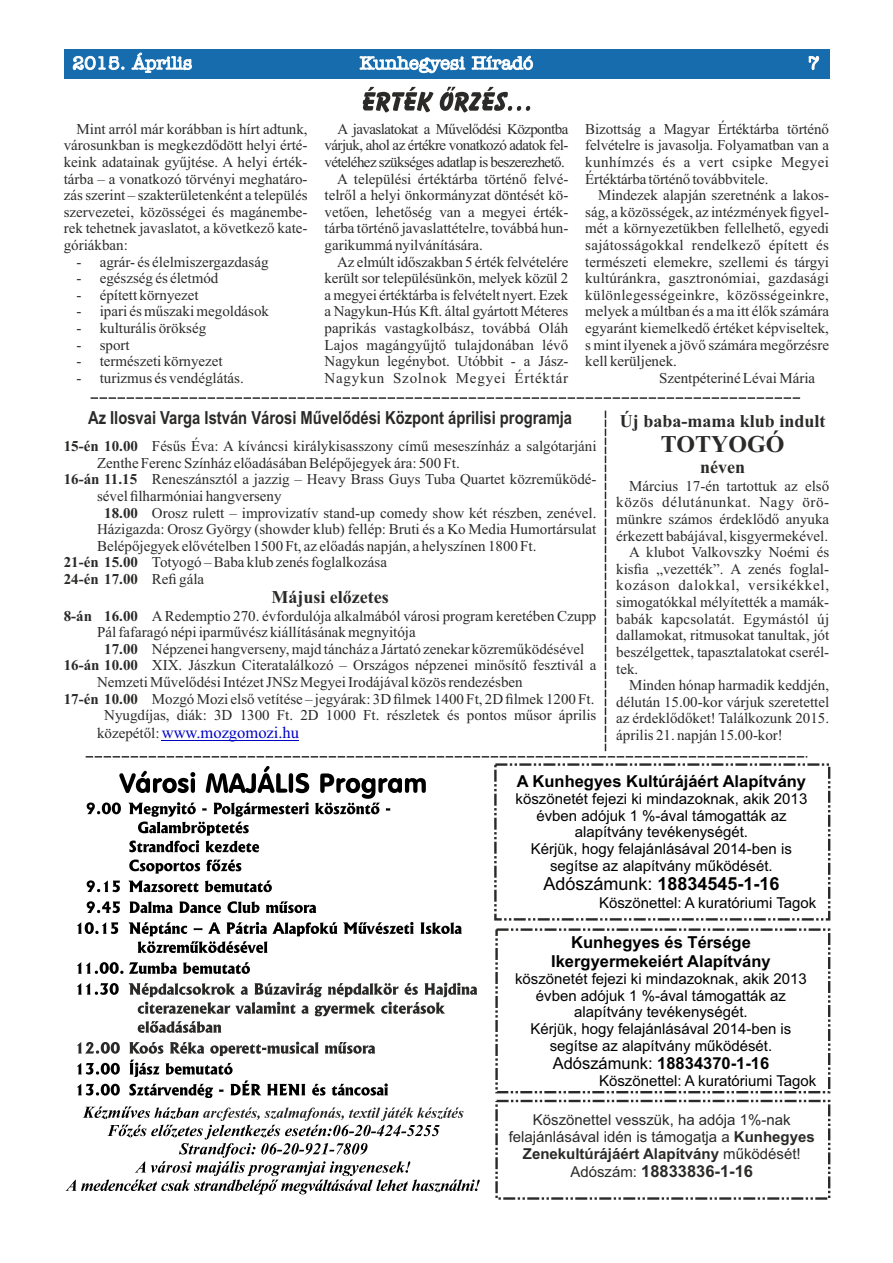
<style>
.page{position:relative;width:893px;height:1263px;background:#fff}
.page>*{position:absolute;margin:0;border:0;box-sizing:border-box;transform-origin:0 0}
.t1{font:700 24px "Times New Roman";color:#2b2a29}
.t2{font:700 18px "Arial Narrow";color:#2b2a29}
.t3{font:700 18px "Times New Roman";color:#2b2a29}
.t4{font:700 18px "Arial";color:#000}
.t5{font:700 16.5px/18.5px "Arial";color:#000;text-align:center}
.t6{font:16.5px "Times New Roman";color:#0000c4}
.t7{font:700 16.5px "Arial";color:#2b2a29}
.t8{font:15px/16.6px "Times New Roman";color:#2b2a29;text-align:justify}
.t9{font:15px/16.8px "Arial";color:#000;text-align:center}
.t10{font:15px "Times New Roman";letter-spacing:-.04em;color:#2b2a29}
.t11{font:15px/16.8px "Arial";color:#2b2a29;text-align:center}
.t12{font:15px "Times New Roman";letter-spacing:.025em;color:#2b2a29}
.t13{font:15px "Times New Roman";letter-spacing:.02em;color:#2b2a29}
.t14{font:15px "Times New Roman";letter-spacing:.055em;color:#2b2a29}
.t15{font:15px "Times New Roman";letter-spacing:.05em;color:#2b2a29}
.t16{font:15px "Times New Roman";letter-spacing:.04em;color:#2b2a29}
.t17{font:700 15px "Times New Roman";color:#2b2a29}
.s1{font-weight:700}
.s2{font-weight:400}
.s3{font-size:15px;color:#2b2a29}
.s4{font-weight:400;font-size:15px}
</style>
<div class="page">
<div style="left:64px;top:49px;width:765px;height:30px;background:#166cad"></div>
<svg style="left:72px;top:52px;width:748px;height:22px"></svg>
<svg style="left:91px;top:397px;width:710px;height:2px"></svg>
<svg style="left:86px;top:410px;width:721px;height:347px"></svg>
<div style="left:494px;top:763px;width:336px;height:157px;border:2px dashed #2b2a29"></div>
<div style="left:495px;top:928px;width:335px;height:165px;border:2px dashed #2b2a29"></div>
<div style="left:495px;top:1100px;width:335px;height:100px;border:2px dashed #2b2a29"></div>
<hr style="left:162px;top:740px;width:137px;height:1px;background:#0000c4">
<svg style="left:363px;top:87px;width:167px;height:25px"></svg>
<svg style="left:87px;top:766px;width:339px;height:108px"></svg>
<svg style="left:77px;top:880px;width:354px;height:94px"></svg>
<svg style="left:66px;top:983px;width:414px;height:211px"></svg>
<p class="t8" style="left:64px;top:122px;width:245px;text-indent:13px">Mint arról már korábban is hírt adtunk, városunkban is megkezdődött helyi érté&shy;keink adatainak gyűjtése. A helyi érték&shy;tárba – a vonatkozó törvényi meghatáro&shy;zás szerint – szakterületenként a település szervezetei, közösségei és magánembe&shy;rek tehetnek javaslatot, a következő kate&shy;góriákban:</p>
<p class="t8" style="left:77px;top:255px;width:194px">- agrár- és élelmiszergazdaság</p>
<p class="t8" style="left:77px;top:271px;width:143px">- egészség és életmód</p>
<p class="t8" style="left:77px;top:288px;width:124px">- épített környezet</p>
<p class="t8" style="left:77px;top:305px;width:194px">- ipari és műszaki megoldások</p>
<p class="t8" style="left:77px;top:321px;width:131px">- kulturális örökség</p>
<p class="t8" style="left:77px;top:338px;width:55px">- sport</p>
<p class="t8" style="left:77px;top:354px;width:148px">- természeti környezet</p>
<p class="t8" style="left:77px;top:371px;width:169px">- turizmus és vendéglátás.</p>
<p class="t10" style="left:337px;top:123px;width:233px">A javaslatokat a Művelődési Központba</p>
<p class="t10" style="left:325px;top:140px;width:245px">várjuk, ahol az értékre vonatkozó adatok fel-</p>
<p class="t10" style="left:325px;top:157px;width:242px">vételéhez szükséges adatlap is beszerezhető.</p>
<p class="t8" style="left:337px;top:172px;width:233px">A települési értéktárba történő felvé-</p>
<p class="t8" style="left:325px;top:188px;width:245px">telről a helyi önkormányzat döntését kö-</p>
<p class="t8" style="left:325px;top:205px;width:245px">vetően, lehetőség van a megyei érték-</p>
<p class="t8" style="left:325px;top:221px;width:245px">tárba történő javaslattételre, továbbá hun-</p>
<p class="t8" style="left:325px;top:238px;width:160px">garikummá nyilvánítására.</p>
<p class="t8" style="left:337px;top:255px;width:233px">Az elmúlt időszakban 5 érték felvételére</p>
<p class="t8" style="left:325px;top:271px;width:245px">került sor településünkön, melyek közül 2</p>
<p class="t8" style="left:325px;top:288px;width:245px">a megyei értéktárba is felvételt nyert. Ezek</p>
<p class="t8" style="left:325px;top:305px;width:245px">a Nagykun-Hús Kft. által gyártott Méteres</p>
<p class="t8" style="left:324px;top:321px;width:245px">paprikás vastagkolbász, továbbá Oláh</p>
<p class="t8" style="left:324px;top:338px;width:245px">Lajos magángyűjtő tulajdonában lévő</p>
<p class="t8" style="left:324px;top:354px;width:245px">Nagykun legénybot. Utóbbit - a Jász-</p>
<p class="t14" style="left:324px;top:372px;width:245px">Nagykun Szolnok Megyei Értéktár</p>
<p class="t8" style="left:585px;top:122px;width:245px">Bizottság a Magyar Értéktárba történő felvételre is javasolja. Folyamatban van a kunhímzés és a vert csipke Megyei Értéktárba történő továbbvitele.</p>
<p class="t8" style="left:598px;top:188px;width:233px">Mindezek alapján szeretnénk a lakos-</p>
<p class="t8" style="left:585px;top:205px;width:245px">ság, a közösségek, az intézmények figyel-</p>
<p class="t8" style="left:585px;top:221px;width:245px">mét a környezetükben fellelhető, egyedi</p>
<p class="t13" style="left:585px;top:240px;width:245px">sajátosságokkal rendelkező épített és</p>
<p class="t8" style="left:585px;top:255px;width:245px">természeti elemekre, szellemi és tárgyi</p>
<p class="t8" style="left:585px;top:271px;width:245px">kultúránkra, gasztronómiai, gazdasági</p>
<p class="t12" style="left:585px;top:289px;width:245px">különlegességeinkre, közösségeinkre,</p>
<p class="t8" style="left:585px;top:305px;width:245px">melyek a múltban és a ma itt élők számára</p>
<p class="t8" style="left:585px;top:321px;width:245px">egyaránt kiemelkedő értéket képviseltek,</p>
<p class="t8" style="left:585px;top:338px;width:245px">s mint ilyenek a jövő számára megőrzésre</p>
<p class="t8" style="left:585px;top:354px;width:93px">kell kerüljenek.</p>
<p class="t8" style="left:659px;top:371px;width:158px">Szentpéteriné Lévai Mária</p>
<p class="t2" style="left:88px;top:411px;width:485px">Az Ilosvai Varga István Városi Művelődési Központ áprilisi programja</p>
<p class="t3" style="left:620px;top:415px;width:207px">Új baba-mama klub indult</p>
<h1 class="t1" style="left:661px;top:436px;width:125px">TOTYOGÓ</h1>
<p class="t3" style="left:700px;top:461px;width:46px">néven</p>
<p class="t8" style="left:629px;top:479px;width:202px">Március 17-én tartottuk az első</p>
<p class="t16" style="left:616px;top:497px;width:214px">közös délutánunkat. Nagy örö-</p>
<p class="t8" style="left:616px;top:512px;width:214px">münkre számos érdeklődő anyuka</p>
<p class="t8" style="left:616px;top:529px;width:213px">érkezett babájával, kisgyermekével.</p>
<p class="t8" style="left:629px;top:545px;width:202px">A klubot Valkovszky Noémi és</p>
<p class="t8" style="left:616px;top:562px;width:214px">kisfia „vezették”. A zenés foglal-</p>
<p class="t15" style="left:616px;top:580px;width:214px">kozáson dalokkal, versikékkel,</p>
<p class="t8" style="left:616px;top:595px;width:214px">simogatókkal mélyítették a mamák-</p>
<p class="t8" style="left:616px;top:612px;width:214px">babák kapcsolatát. Egymástól új</p>
<p class="t8" style="left:616px;top:628px;width:214px">dallamokat, ritmusokat tanultak, jót</p>
<p class="t8" style="left:616px;top:645px;width:214px">beszélgettek, tapasztalatokat cserél-</p>
<p class="t8" style="left:616px;top:662px;width:24px">tek.</p>
<p class="t8" style="left:629px;top:678px;width:202px">Minden hónap harmadik keddjén,</p>
<p class="t8" style="left:616px;top:695px;width:214px">délután 15.00-kor várjuk szeretettel</p>
<p class="t8" style="left:616px;top:711px;width:214px">az érdeklődőket! Találkozunk 2015.</p>
<p class="t8" style="left:616px;top:728px;width:168px">április 21. napján 15.00-kor!</p>
<p class="t8" style="left:64px;top:439px;width:534px"><span class="s1">15-én 10.00</span> Fésűs Éva: A kíváncsi királykisasszony című meseszínház a salgótarjáni</p>
<p class="t8" style="left:97px;top:456px;width:364px">Zenthe Ferenc Színház előadásában Belépőjegyek ára: 500 Ft.</p>
<p class="t8" style="left:64px;top:472px;width:534px"><span class="s1">16-án 11.15</span> Reneszánsztól a jazzig – Heavy Brass Guys Tuba Quartet közreműködé-</p>
<p class="t8" style="left:97px;top:489px;width:186px">sével filharmóniai hangverseny</p>
<p class="t8" style="left:104px;top:506px;width:494px"><span class="s1">18.00</span> Orosz rulett – improvizatív stand-up comedy show két részben, zenével.</p>
<p class="t8" style="left:97px;top:522px;width:501px">Házigazda: Orosz György (showder klub) fellép: Bruti és a Ko Media Humortársulat</p>
<p class="t8" style="left:97px;top:539px;width:441px">Belépőjegyek elővételben 1500 Ft, az előadás napján, a helyszínen 1800 Ft.</p>
<p class="t8" style="left:64px;top:555px;width:325px"><span class="s1">21-én 15.00</span> Totyogó – Baba klub zenés foglalkozása</p>
<p class="t17" style="left:64px;top:574px;width:142px">24-én 17.00 <span class="s2">Refi gála</span></p>
<p class="t3" style="left:271px;top:591px;width:119px">Májusi előzetes</p>
<p class="t8" style="left:64px;top:609px;width:534px"><span class="s1">8-án 16.00</span> ARedemptio 270. évfordulója alkalmából városi program keretében Czupp</p>
<p class="t8" style="left:97px;top:625px;width:320px">Pál fafaragó népi iparművész kiállításának megnyitója</p>
<p class="t8" style="left:104px;top:642px;width:482px"><span class="s1">17.00</span> Népzenei hangverseny, majd táncház a Jártató zenekar közreműködésével</p>
<p class="t8" style="left:64px;top:658px;width:534px"><span class="s1">16-án 10.00</span> XIX. Jászkun Citeratalálkozó – Országos népzenei minősítő fesztivál a</p>
<p class="t8" style="left:97px;top:675px;width:427px">Nemzeti Művelődési Intézet JNSz Megyei Irodájával közös rendezésben</p>
<p class="t8" style="left:64px;top:692px;width:532px"><span class="s1">17-én 10.00</span> Mozgó Mozi első vetítése – jegyárak: 3D filmek 1400 Ft, 2D filmek 1200 Ft.</p>
<p class="t8" style="left:104px;top:708px;width:494px">Nyugdíjas, diák: 3D 1300 Ft. 2D 1000 Ft. részletek és pontos műsor április</p>
<p class="t6" style="left:97px;top:727px;width:204px"><span class="s3">közepétől:</span> www.mozgomozi.hu</p>
<p class="t5" style="left:517px;top:773px;width:291px">A Kunhegyes Kultúrájáért Alapítvány</p>
<p class="t9" style="left:515px;top:792px;width:293px">köszönetét fejezi ki mindazoknak, akik 2013 évben adójuk 1 %-ával támogatták az alapítvány tevékenységét.<br>Kérjük, hogy felajánlásával 2014-ben is segítse az alapítvány működését.</p>
<p class="t4" style="left:543px;top:877px;width:238px"><span class="s2">Adószámunk:</span> 18834545-1-16</p>
<p class="t9" style="left:599px;top:895px;width:219px">Köszönettel: A kuratóriumi Tagok</p>
<p class="t5" style="left:551px;top:935px;width:221px">Kunhegyes és Térsége<br>Ikergyermekeiért Alapítvány</p>
<p class="t9" style="left:515px;top:971px;width:293px">köszönetét fejezi ki mindazoknak, akik 2013 évben adójuk 1 %-ával támogatták az alapítvány tevékenységét.<br>Kérjük, hogy felajánlásával 2014-ben is segítse az alapítvány működését.</p>
<p class="t5" style="left:553px;top:1055px;width:218px"><span class="s2">Adószámunk:</span> 18834370-1-16</p>
<p class="t9" style="left:599px;top:1074px;width:219px">Köszönettel: A kuratóriumi Tagok</p>
<p class="t11" style="left:509px;top:1113px;width:307px">Köszönettel vesszük, ha adója 1%-nak felajánlásával idén is támogatja a <span class="s1">Kunhegyes<br>Zenekultúrájáért Alapítvány</span> működését!</p>
<p class="t7" style="left:570px;top:1165px;width:184px"><span class="s4">Adószám:</span> 18833836-1-16</p>
</div>
